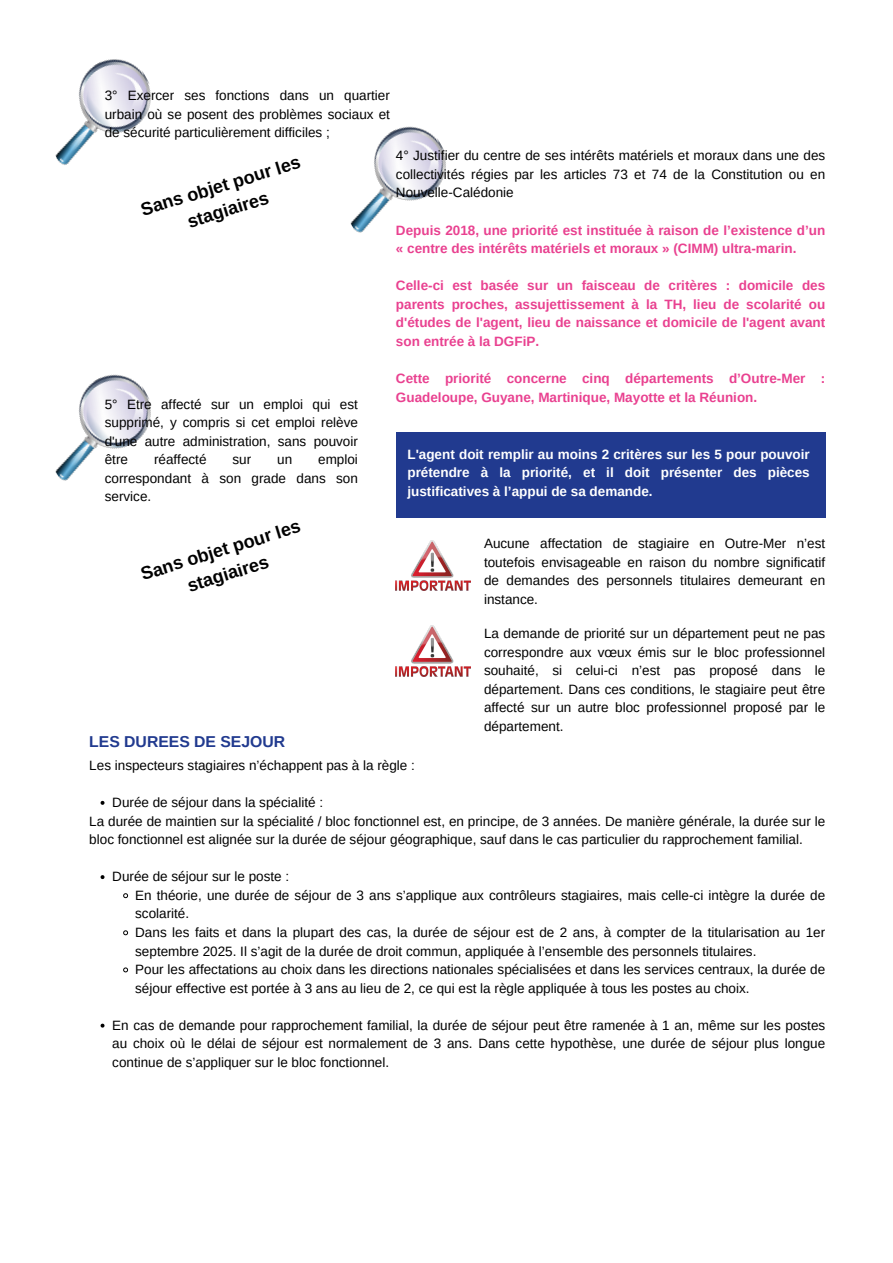
<style>
.page{position:relative;width:893px;height:1263px;background:#fff}
.page>*{position:absolute;margin:0;border:0;box-sizing:border-box;transform-origin:0 0}
.t1{font:700 18px/24.8px "Arimo";color:#000;text-align:center}
.t2{font:700 15.75px "Arimo";color:#213a8f}
.t3{font:13.5px/18.6px "Arimo";color:#000;text-align:justify}
.t4{font:700 13.5px/18.6px "Arimo";color:#e94190}
.t5{font:700 13.5px/18.6px "Arimo";color:#fff;text-align:justify}
</style>
<div class="page">
<img style="left:55px;top:374px;width:96px;height:107px">
<img style="left:350px;top:126px;width:96px;height:107px">
<div style="left:396px;top:432px;width:429px;height:86px;background:#213a8f"></div>
<img style="left:396px;top:626px;width:75px;height:50px">
<img style="left:396px;top:540px;width:75px;height:50px">
<img style="left:55px;top:59px;width:96px;height:106px">
<svg style="left:101px;top:801px;width:3px;height:4px"></svg>
<svg style="left:101px;top:875px;width:3px;height:4px"></svg>
<svg style="left:123px;top:893px;width:5px;height:5px"></svg>
<svg style="left:123px;top:930px;width:5px;height:5px"></svg>
<svg style="left:123px;top:967px;width:5px;height:5px"></svg>
<p class="t3" style="left:105px;top:86px;width:287px">3° Exercer ses fonctions dans un quartier urbain où se posent des problèmes sociaux et de sécurité particulièrement difficiles ;</p>
<h1 class="t1" style="left:138px;top:198px;width:167px;rotate:-17deg">Sans objet pour les stagiaires</h1>
<p class="t3" style="left:396px;top:146px;width:431px">4° Justifier du centre de ses intérêts matériels et moraux dans une des collectivités régies par les articles 73 et 74 de la Constitution ou en Nouvelle-Calédonie</p>
<p class="t4" style="left:396px;top:220px;width:431px">Depuis 2018, une priorité est instituée à raison de l’existence d’un « centre des intérêts matériels et moraux » (CIMM) ultra-marin.</p>
<p class="t4" style="left:396px;top:276px;width:431px;text-align:justify">Celle-ci est basée sur un faisceau de critères : domicile des parents proches, assujettissement à la TH, lieu de scolarité ou d'études de l'agent, lieu de naissance et domicile de l'agent avant son entrée à la DGFiP.</p>
<p class="t4" style="left:396px;top:369px;width:431px">Cette priorité concerne cinq départements d’Outre-Mer :<br>Guadeloupe, Guyane, Martinique, Mayotte et la Réunion.</p>
<p class="t3" style="left:105px;top:395px;width:255px">5° Etre affecté sur un emploi qui est supprimé, y compris si cet emploi relève d'une autre administration, sans pouvoir être</p>
<p class="t5" style="left:407px;top:444px;width:404px">L'agent doit remplir au moins 2 critères sur les 5 pour pouvoir prétendre à la priorité, et il doit présenter des pièces justificatives à l’appui de sa demande.</p>
<p class="t3" style="left:484px;top:534px;width:343px">Aucune affectation de stagiaire en Outre-Mer n’est toutefois envisageable en raison du nombre significatif de demandes des personnels titulaires demeurant en instance.</p>
<p class="t3" style="left:484px;top:624px;width:343px">La demande de priorité sur un département peut ne pas correspondre aux vœux émis sur le bloc professionnel souhaité, si celui-ci n’est pas proposé dans le département. Dans ces conditions, le stagiaire peut être affecté sur un autre bloc professionnel proposé par le département.</p>
<p class="t3" style="left:154px;top:450px;width:54px">réaffecté</p>
<p class="t3" style="left:232px;top:450px;width:20px">sur</p>
<p class="t3" style="left:277px;top:450px;width:17px">un</p>
<p class="t3" style="left:105px;top:450px;width:255px;text-indent:213px">emploi correspondant à son grade dans son service.</p>
<h1 class="t1" style="left:138px;top:562px;width:167px;rotate:-17deg">Sans objet pour les stagiaires</h1>
<p class="t2" style="left:89px;top:733px;width:197px">LES DUREES DE SEJOUR</p>
<p class="t3" style="left:89px;top:756px;width:327px">Les inspecteurs stagiaires n’échappent pas à la règle :</p>
<p class="t3" style="left:89px;top:793px;width:737px;text-align:left;text-indent:23px">Durée de séjour dans la spécialité :<br>La durée de maintien sur la spécialité / bloc fonctionnel est, en principe, de 3 années. De manière générale, la durée sur le bloc fonctionnel est alignée sur la durée de séjour géographique, sauf dans le cas particulier du rapprochement familial.</p>
<p class="t3" style="left:135px;top:867px;width:691px;text-align:left;text-indent:-23px">Durée de séjour sur le poste :<br>En théorie, une durée de séjour de 3 ans s’applique aux contrôleurs stagiaires, mais celle-ci intègre la durée de scolarité.<br>Dans les faits et dans la plupart des cas, la durée de séjour est de 2 ans, à compter de la titularisation au 1er septembre 2025. Il s’agit de la durée de droit commun, appliquée à l’ensemble des personnels titulaires.<br>Pour les affectations au choix dans les directions nationales spécialisées et dans les services centraux, la durée de séjour effective est portée à 3 ans au lieu de 2, ce qui est la règle appliquée à tous les postes au choix.</p>
<p class="t3" style="left:112px;top:1016px;width:714px">En cas de demande pour rapprochement familial, la durée de séjour peut être ramenée à 1 an, même sur les postes au choix où le délai de séjour est normalement de 3 ans. Dans cette hypothèse, une durée de séjour plus longue continue de s’appliquer sur le bloc fonctionnel.</p>
</div>
